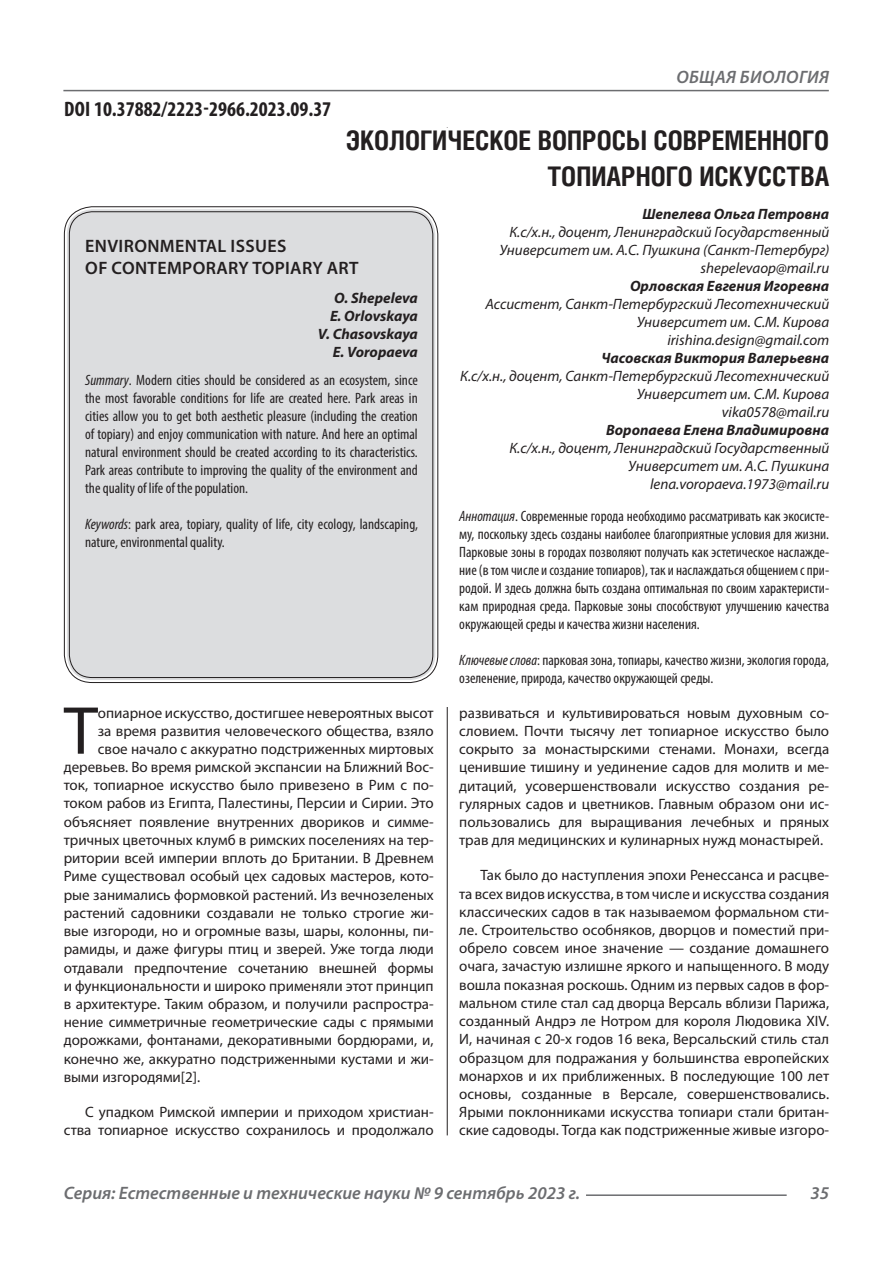
<style>
.page{position:relative;width:893px;height:1263px;background:#fff}
.page>*{position:absolute;margin:0;border:0;box-sizing:border-box;transform-origin:0 0}
.Статья_текст_первый{font:68.4px "Myriad Pro";color:#231f20}
.Статья_название{font:700 27px/36px "Helios Cond C";color:#231f20;text-align:right}
.ДОИ{font:700 condensed 21px "Myriad Pro";color:#231f20}
.t1{font:italic 600 18px "Myriad Pro";color:#6c6d70}
.Статья_название_англ{font:600 18px/21.6px "Myriad Pro";letter-spacing:.02em;color:#231f20}
.t2{font:italic 600 18px "Myriad Pro";letter-spacing:.02em;color:#6c6d70}
.Статья_текст{font:15px/18.1px "Myriad Pro";color:#231f20;text-align:justify}
.Статья_текст_первый-2{font:15px "Myriad Pro";color:#231f20}
.Статья_аннотация_тек{font:condensed 15px/18px "Myriad Pro";color:#231f20;text-align:justify}
.Статья_аннотация_анг{font:condensed 15px/18px "Myriad Pro";color:#231f20;text-align:justify}
.Статья_автор_инфо{font:italic 15px/18px "Myriad Pro";color:#231f20;text-align:right}
.Статья_автор_инфо-2{font:italic 700 15px "Myriad Pro";color:#231f20}
.Статья_автор_англ{font:italic 700 15px "Myriad Pro";color:#231f20}
.s1{font-style:italic}
</style>
<div class="page">
<hr style="left:447px;top:128px;width:1px;height:1007px;background:#231f20">
<hr style="left:63px;top:90px;width:766px;height:1px;background:#6c6d70">
<hr style="left:586px;top:1194px;width:201px;height:2px;background:#6c6d70">
<div style="left:443px;top:128px;width:10px;height:578px;background:#fff"></div>
<div style="left:67px;top:209px;width:368px;height:471px;background:#dcdddf;border-radius:26px"></div>
<p class="ДОИ" style="left:64px;top:96px;width:269px">DOI 10.37882/2223-2966.2023.09.37</p>
<p class="t2" style="left:676px;top:66px;width:154px">ОБЩАЯ БИОЛОГИЯ</p>
<p class="Статья_название" style="left:346px;top:122px;width:485px">ЭКОЛОГИЧЕСКОЕ ВОПРОСЫ СОВРЕМЕННОГО<br>ТОПИАРНОГО ИСКУССТВА</p>
<p class="Статья_автор_инфо-2" style="left:642px;top:204px;width:188px">Шепелева Ольга Петровна</p>
<p class="Статья_автор_инфо" style="left:499px;top:223px;width:331px">К.с/х.н., доцент, Ленинградский Государственный<br>Университет им. А.С. Пушкина (Санкт-Петербург)</p>
<p class="Статья_автор_инфо" style="left:701px;top:259px;width:130px">shepelevaop@mail.ru</p>
<p class="Статья_автор_инфо-2" style="left:630px;top:276px;width:201px">Орловская Евгения Игоревна</p>
<p class="Статья_автор_инфо" style="left:485px;top:295px;width:345px">Ассистент, Санкт-Петербургский Лесотехнический<br>Университет им. С.М. Кирова</p>
<p class="Статья_автор_инфо" style="left:667px;top:331px;width:163px">irishina.design@gmail.com</p>
<p class="Статья_автор_инфо-2" style="left:601px;top:348px;width:229px">Часовская Виктория Валерьевна</p>
<p class="Статья_автор_инфо" style="left:460px;top:367px;width:370px">К.с/х.н., доцент, Санкт-Петербургский Лесотехнический<br>Университет им. С.М. Кирова</p>
<p class="Статья_автор_инфо" style="left:722px;top:403px;width:109px">vika0578@mail.ru</p>
<p class="Статья_автор_инфо-2" style="left:606px;top:420px;width:225px">Воропаева Елена Владимировна</p>
<p class="Статья_автор_инфо" style="left:509px;top:439px;width:321px">К.с/х.н., доцент, Ленинградский Государственный<br>Университет им. А.С. Пушкина</p>
<p class="Статья_автор_инфо" style="left:650px;top:475px;width:181px">lena.voropaeva.1973@mail.ru</p>
<p class="Статья_аннотация_тек" style="left:459px;top:507px;width:371px"><span class="s1">Аннотация</span>. Современные города необходимо рассматривать как экосисте&shy;му, поскольку здесь созданы наиболее благоприятные условия для жизни.<br>Парковые зоны в городах позволяют получать как эстетическое наслажде&shy;ние (в том числе и создание топиаров), так и наслаждаться общением с при&shy;родой. И здесь должна быть создана оптимальная по своим характеристи&shy;кам природная среда. Парковые зоны способствуют улучшению качества окружающей среды и качества жизни населения.</p>
<p class="Статья_аннотация_тек" style="left:459px;top:651px;width:371px"><span class="s1">Ключевые слова</span>: парковая зона, топиары, качество жизни, экология города, озеленение, природа, качество окружающей среды.</p>
<p class="Статья_название_англ" style="left:85px;top:235px;width:275px">ENVIRONMENTAL ISSUES<br>OF CONTEMPORARY TOPIARY ART</p>
<p class="Статья_автор_англ" style="left:334px;top:288px;width:85px">O. Shepeleva</p>
<p class="Статья_автор_англ" style="left:330px;top:306px;width:89px">E. Orlovskaya</p>
<p class="Статья_автор_англ" style="left:318px;top:324px;width:102px">V. Chasovskaya</p>
<p class="Статья_автор_англ" style="left:333px;top:342px;width:87px">E. Voropaeva</p>
<p class="Статья_аннотация_анг" style="left:85px;top:371px;width:334px"><span class="s1">Summary</span>. Modern cities should be considered as an ecosystem, since the most favorable conditions for life are created here. Park areas in cities allow you to get both aesthetic pleasure (including the creation of topiary) and enjoy communication with nature. And here an optimal natural environment should be created according to its characteristics.<br>Park areas contribute to improving the quality of the environment and the quality of life of the population.</p>
<p class="Статья_аннотация_анг" style="left:85px;top:515px;width:334px"><span class="s1">Keywords</span>: park area, topiary, quality of life, city ecology, landscaping, nature, environmental quality.</p>
<p class="Статья_текст_первый" style="left:64px;top:688px;width:36px">Т</p>
<p class="Статья_текст_первый-2" style="left:98px;top:703px;width:337px">опиарное искусство, достигшее невероятных высот</p>
<p class="Статья_текст_первый-2" style="left:98px;top:721px;width:337px">за время развития человеческого общества, взяло</p>
<p class="Статья_текст_первый-2" style="left:98px;top:739px;width:337px">свое начало с аккуратно подстриженных миртовых</p>
<p class="Статья_текст_первый-2" style="left:64px;top:758px;width:371px">деревьев. Во время римской экспансии на Ближний Вос-</p>
<p class="Статья_текст_первый-2" style="left:64px;top:776px;width:371px">ток, топиарное искусство было привезено в Рим с по-</p>
<p class="Статья_текст_первый-2" style="left:64px;top:794px;width:371px">током рабов из Египта, Палестины, Персии и Сирии. Это</p>
<p class="Статья_текст_первый-2" style="left:64px;top:812px;width:371px">объясняет появление внутренних двориков и симме-</p>
<p class="Статья_текст_первый-2" style="left:64px;top:830px;width:371px">тричных цветочных клумб в римских поселениях на тер-</p>
<p class="Статья_текст_первый-2" style="left:64px;top:849px;width:371px">ритории всей империи вплоть до Британии. В Древнем</p>
<p class="Статья_текст_первый-2" style="left:64px;top:867px;width:371px">Риме существовал особый цех садовых мастеров, кото-</p>
<p class="Статья_текст_первый-2" style="left:64px;top:885px;width:371px">рые занимались формовкой растений. Из вечнозеленых</p>
<p class="Статья_текст_первый-2" style="left:64px;top:903px;width:371px">растений садовники создавали не только строгие жи-</p>
<p class="Статья_текст_первый-2" style="left:64px;top:922px;width:371px">вые изгороди, но и огромные вазы, шары, колонны, пи-</p>
<p class="Статья_текст_первый-2" style="left:64px;top:940px;width:371px">рамиды, и даже фигуры птиц и зверей. Уже тогда люди</p>
<p class="Статья_текст_первый-2" style="left:64px;top:958px;width:371px">отдавали предпочтение сочетанию внешней формы</p>
<p class="Статья_текст_первый-2" style="left:64px;top:976px;width:371px">и функциональности и широко применяли этот принцип</p>
<p class="Статья_текст_первый-2" style="left:64px;top:995px;width:371px">в архитектуре. Таким образом, и получили распростра-</p>
<p class="Статья_текст_первый-2" style="left:64px;top:1013px;width:371px">нение симметричные геометрические сады с прямыми</p>
<p class="Статья_текст_первый-2" style="left:64px;top:1031px;width:371px">дорожками, фонтанами, декоративными бордюрами, и,</p>
<p class="Статья_текст_первый-2" style="left:64px;top:1049px;width:371px">конечно же, аккуратно подстриженными кустами и жи-</p>
<p class="Статья_текст_первый-2" style="left:64px;top:1068px;width:138px">выми изгородями[2].</p>
<p class="Статья_текст" style="left:64px;top:1103px;width:371px;text-align:right">С упадком Римской империи и приходом христиан&shy;ства топиарное искусство сохранилось и продолжало</p>
<p class="Статья_текст" style="left:459px;top:703px;width:371px">развиваться и культивироваться новым духовным со&shy;словием. Почти тысячу лет топиарное искусство было сокрыто за монастырскими стенами. Монахи, всегда ценившие тишину и уединение садов для молитв и ме&shy;дитаций, усовершенствовали искусство создания ре&shy;гулярных садов и цветников. Главным образом они ис&shy;пользовались для выращивания лечебных и пряных трав для медицинских и кулинарных нужд монастырей.</p>
<p class="Статья_текст" style="left:459px;top:866px;width:371px;text-indent:21px">Так было до наступления эпохи Ренессанса и расцве&shy;та всех видов искусства, в том числе и искусства создания классических садов в так называемом формальном сти&shy;ле. Строительство особняков, дворцов и поместий при&shy;обрело совсем иное значение — создание домашнего очага, зачастую излишне яркого и напыщенного. В моду вошла показная роскошь. Одним из первых садов в фор&shy;мальном стиле стал сад дворца Версаль вблизи Парижа, созданный Андрэ ле Нотром для короля Людовика XIV.<br>И, начиная с 20-х годов 16 века, Версальский стиль стал образцом для подражания у большинства европейских монархов и их приближенных. В последующие 100 лет основы, созданные в Версале, совершенствовались.<br>Ярыми поклонниками искусства топиари стали британ&shy;ские садоводы. Тогда как подстриженные живые изгоро-</p>
<p class="t1" style="left:64px;top:1182px;width:518px">Серия: Естественные и технические науки № 9 сентябрь 2023 г.</p>
<p class="t1" style="left:810px;top:1182px;width:20px">35</p>
</div>
